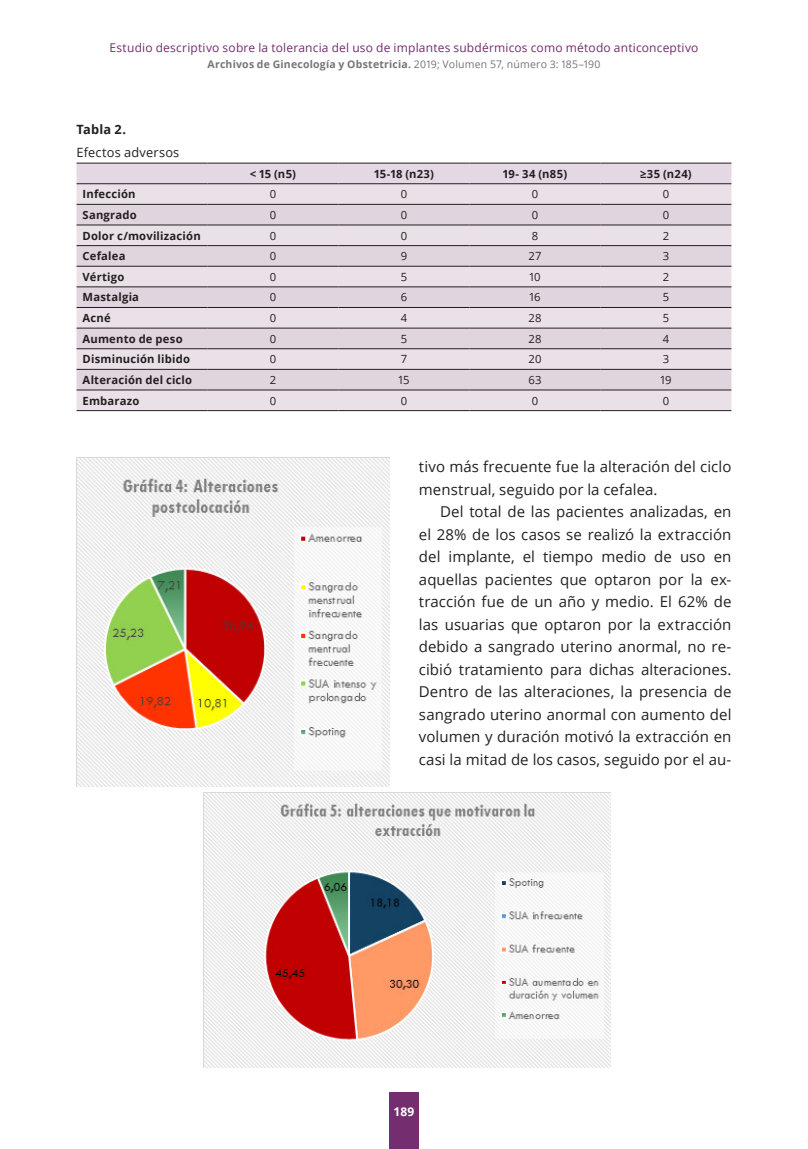
<style>
.page{position:relative;width:808px;height:1149px;background:#fff}
.page>*{position:absolute;margin:0;border:0;box-sizing:border-box;transform-origin:0 0}
.t1{font:15px/22.5px "Open Sans";letter-spacing:.005em;color:#231f20}
.Figuras_tit{font:12.75px "Open Sans";letter-spacing:.015em;color:#231f20}
.Figuras_tit-2{font:700 12.75px "Open Sans";letter-spacing:.01em;color:#231f20}
.t2{font:12px "Open Sans";letter-spacing:.015em;color:#742d6e}
.t3{font:700 12px "Open Sans";color:#fff}
.Figura_texto{font:700 11.25px "Open Sans";letter-spacing:.015em;color:#231f20}
.Figura_texto-2{font:11.25px "Open Sans";letter-spacing:.015em;color:#231f20}
.t4{font:700 10.5px "Open Sans";letter-spacing:.02em;color:#757679}
.s1{font-weight:400}
</style>
<div class="page">
<div style="left:389px;top:1092px;width:30px;height:56px;background:#742d6e"></div>
<div style="left:77px;top:164px;width:654px;height:19px;background:#e4d8e4"></div>
<svg style="left:77px;top:184px;width:654px;height:226px;background:#e5dce3"></svg>
<svg style="left:77px;top:205px;width:654px;height:184px;background:#e2d7e0"></svg>
<hr style="left:77px;top:163px;width:130px;height:1px;background:#231f20">
<hr style="left:207px;top:163px;width:131px;height:1px;background:#231f20">
<hr style="left:338px;top:163px;width:131px;height:1px;background:#231f20">
<hr style="left:469px;top:163px;width:131px;height:1px;background:#231f20">
<hr style="left:600px;top:163px;width:131px;height:1px;background:#231f20">
<hr style="left:77px;top:183px;width:130px;height:1px;background:#231f20">
<hr style="left:207px;top:183px;width:131px;height:1px;background:#231f20">
<hr style="left:338px;top:183px;width:131px;height:1px;background:#231f20">
<hr style="left:469px;top:183px;width:131px;height:1px;background:#231f20">
<hr style="left:600px;top:183px;width:131px;height:1px;background:#231f20">
<hr style="left:77px;top:204px;width:130px;height:1px;background:#231f20">
<hr style="left:207px;top:204px;width:131px;height:1px;background:#231f20">
<hr style="left:338px;top:204px;width:131px;height:1px;background:#231f20">
<hr style="left:469px;top:204px;width:131px;height:1px;background:#231f20">
<hr style="left:600px;top:204px;width:131px;height:1px;background:#231f20">
<hr style="left:77px;top:225px;width:130px;height:1px;background:#231f20">
<hr style="left:207px;top:225px;width:131px;height:1px;background:#231f20">
<hr style="left:338px;top:225px;width:131px;height:1px;background:#231f20">
<hr style="left:469px;top:225px;width:131px;height:1px;background:#231f20">
<hr style="left:600px;top:225px;width:131px;height:1px;background:#231f20">
<hr style="left:77px;top:245px;width:130px;height:1px;background:#231f20">
<hr style="left:207px;top:245px;width:131px;height:1px;background:#231f20">
<hr style="left:338px;top:245px;width:131px;height:1px;background:#231f20">
<hr style="left:469px;top:245px;width:131px;height:1px;background:#231f20">
<hr style="left:600px;top:245px;width:131px;height:1px;background:#231f20">
<hr style="left:77px;top:266px;width:130px;height:1px;background:#231f20">
<hr style="left:207px;top:266px;width:131px;height:1px;background:#231f20">
<hr style="left:338px;top:266px;width:131px;height:1px;background:#231f20">
<hr style="left:469px;top:266px;width:131px;height:1px;background:#231f20">
<hr style="left:600px;top:266px;width:131px;height:1px;background:#231f20">
<hr style="left:77px;top:286px;width:130px;height:1px;background:#231f20">
<hr style="left:207px;top:286px;width:131px;height:1px;background:#231f20">
<hr style="left:338px;top:286px;width:131px;height:1px;background:#231f20">
<hr style="left:469px;top:286px;width:131px;height:1px;background:#231f20">
<hr style="left:600px;top:286px;width:131px;height:1px;background:#231f20">
<hr style="left:77px;top:307px;width:130px;height:1px;background:#231f20">
<hr style="left:207px;top:307px;width:131px;height:1px;background:#231f20">
<hr style="left:338px;top:307px;width:131px;height:1px;background:#231f20">
<hr style="left:469px;top:307px;width:131px;height:1px;background:#231f20">
<hr style="left:600px;top:307px;width:131px;height:1px;background:#231f20">
<hr style="left:77px;top:328px;width:130px;height:1px;background:#231f20">
<hr style="left:207px;top:328px;width:131px;height:1px;background:#231f20">
<hr style="left:338px;top:328px;width:131px;height:1px;background:#231f20">
<hr style="left:469px;top:328px;width:131px;height:1px;background:#231f20">
<hr style="left:600px;top:328px;width:131px;height:1px;background:#231f20">
<hr style="left:77px;top:348px;width:130px;height:1px;background:#231f20">
<hr style="left:207px;top:348px;width:131px;height:1px;background:#231f20">
<hr style="left:338px;top:348px;width:131px;height:1px;background:#231f20">
<hr style="left:469px;top:348px;width:131px;height:1px;background:#231f20">
<hr style="left:600px;top:348px;width:131px;height:1px;background:#231f20">
<hr style="left:77px;top:369px;width:130px;height:1px;background:#231f20">
<hr style="left:207px;top:369px;width:131px;height:1px;background:#231f20">
<hr style="left:338px;top:369px;width:131px;height:1px;background:#231f20">
<hr style="left:469px;top:369px;width:131px;height:1px;background:#231f20">
<hr style="left:600px;top:369px;width:131px;height:1px;background:#231f20">
<hr style="left:77px;top:389px;width:130px;height:1px;background:#231f20">
<hr style="left:207px;top:389px;width:131px;height:1px;background:#231f20">
<hr style="left:338px;top:389px;width:131px;height:1px;background:#231f20">
<hr style="left:469px;top:389px;width:131px;height:1px;background:#231f20">
<hr style="left:600px;top:389px;width:131px;height:1px;background:#231f20">
<hr style="left:77px;top:410px;width:130px;height:1px;background:#231f20">
<hr style="left:207px;top:410px;width:131px;height:1px;background:#231f20">
<hr style="left:338px;top:410px;width:131px;height:1px;background:#231f20">
<hr style="left:469px;top:410px;width:131px;height:1px;background:#231f20">
<hr style="left:600px;top:410px;width:131px;height:1px;background:#231f20">
<img style="left:77px;top:457px;width:313px;height:329px">
<img style="left:203px;top:792px;width:408px;height:275px">
<p class="t2" style="left:110px;top:39px;width:590px">Estudio descriptivo sobre la tolerancia del uso de implantes subdérmicos como método anticonceptivo</p>
<p class="t4" style="left:207px;top:56px;width:395px">Archivos de Ginecología y Obstetricia. <span class="s1">2019; Volumen 57, número 3: 185–190</span></p>
<p class="Figuras_tit-2" style="left:77px;top:121px;width:51px">Tabla 2.</p>
<p class="Figuras_tit" style="left:77px;top:143px;width:104px">Efectos adversos</p>
<p class="Figura_texto" style="left:250px;top:166px;width:48px">&lt; 15 (n5)</p>
<p class="Figura_texto" style="left:374px;top:166px;width:61px">15-18 (n23)</p>
<p class="Figura_texto" style="left:503px;top:166px;width:66px">19- 34 (n85)</p>
<p class="Figura_texto" style="left:640px;top:166px;width:53px">≥35 (n24)</p>
<p class="Figura_texto" style="left:83px;top:186px;width:55px">Infección</p>
<p class="Figura_texto-2" style="left:270px;top:186px;width:8px">0</p>
<p class="Figura_texto-2" style="left:401px;top:186px;width:8px">0</p>
<p class="Figura_texto-2" style="left:532px;top:186px;width:8px">0</p>
<p class="Figura_texto-2" style="left:663px;top:186px;width:8px">0</p>
<p class="Figura_texto" style="left:83px;top:207px;width:56px">Sangrado</p>
<p class="Figura_texto-2" style="left:270px;top:207px;width:8px">0</p>
<p class="Figura_texto-2" style="left:401px;top:207px;width:8px">0</p>
<p class="Figura_texto-2" style="left:532px;top:207px;width:8px">0</p>
<p class="Figura_texto-2" style="left:663px;top:207px;width:8px">0</p>
<p class="Figura_texto" style="left:83px;top:227px;width:120px">Dolor c/movilización</p>
<p class="Figura_texto-2" style="left:270px;top:228px;width:8px">0</p>
<p class="Figura_texto-2" style="left:401px;top:228px;width:8px">0</p>
<p class="Figura_texto-2" style="left:532px;top:228px;width:8px">8</p>
<p class="Figura_texto-2" style="left:663px;top:228px;width:8px">2</p>
<p class="Figura_texto" style="left:83px;top:248px;width:44px">Cefalea</p>
<p class="Figura_texto-2" style="left:270px;top:248px;width:8px">0</p>
<p class="Figura_texto-2" style="left:401px;top:248px;width:8px">9</p>
<p class="Figura_texto-2" style="left:528px;top:248px;width:14px">27</p>
<p class="Figura_texto-2" style="left:663px;top:248px;width:8px">3</p>
<p class="Figura_texto" style="left:83px;top:269px;width:43px">Vértigo</p>
<p class="Figura_texto-2" style="left:270px;top:269px;width:8px">0</p>
<p class="Figura_texto-2" style="left:401px;top:269px;width:8px">5</p>
<p class="Figura_texto-2" style="left:529px;top:269px;width:13px">10</p>
<p class="Figura_texto-2" style="left:663px;top:269px;width:8px">2</p>
<p class="Figura_texto" style="left:83px;top:289px;width:58px">Mastalgia</p>
<p class="Figura_texto-2" style="left:270px;top:289px;width:8px">0</p>
<p class="Figura_texto-2" style="left:401px;top:289px;width:8px">6</p>
<p class="Figura_texto-2" style="left:529px;top:289px;width:13px">16</p>
<p class="Figura_texto-2" style="left:663px;top:289px;width:8px">5</p>
<p class="Figura_texto" style="left:83px;top:310px;width:30px">Acné</p>
<p class="Figura_texto-2" style="left:270px;top:310px;width:8px">0</p>
<p class="Figura_texto-2" style="left:401px;top:310px;width:8px">4</p>
<p class="Figura_texto-2" style="left:528px;top:310px;width:15px">28</p>
<p class="Figura_texto-2" style="left:663px;top:310px;width:8px">5</p>
<p class="Figura_texto" style="left:83px;top:330px;width:102px">Aumento de peso</p>
<p class="Figura_texto-2" style="left:270px;top:331px;width:8px">0</p>
<p class="Figura_texto-2" style="left:401px;top:331px;width:8px">5</p>
<p class="Figura_texto-2" style="left:528px;top:331px;width:15px">28</p>
<p class="Figura_texto-2" style="left:663px;top:331px;width:8px">4</p>
<p class="Figura_texto" style="left:83px;top:351px;width:109px">Disminución libido</p>
<p class="Figura_texto-2" style="left:270px;top:351px;width:8px">0</p>
<p class="Figura_texto-2" style="left:401px;top:351px;width:8px">7</p>
<p class="Figura_texto-2" style="left:528px;top:351px;width:15px">20</p>
<p class="Figura_texto-2" style="left:663px;top:351px;width:8px">3</p>
<p class="Figura_texto" style="left:83px;top:372px;width:111px">Alteración del ciclo</p>
<p class="Figura_texto-2" style="left:270px;top:372px;width:8px">2</p>
<p class="Figura_texto-2" style="left:398px;top:372px;width:13px">15</p>
<p class="Figura_texto-2" style="left:528px;top:372px;width:15px">63</p>
<p class="Figura_texto-2" style="left:660px;top:372px;width:13px">19</p>
<p class="Figura_texto" style="left:83px;top:392px;width:58px">Embarazo</p>
<p class="Figura_texto-2" style="left:270px;top:392px;width:8px">0</p>
<p class="Figura_texto-2" style="left:401px;top:392px;width:8px">0</p>
<p class="Figura_texto-2" style="left:532px;top:392px;width:8px">0</p>
<p class="Figura_texto-2" style="left:663px;top:392px;width:8px">0</p>
<p class="t1" style="left:419px;top:455px;width:314px">tivo más frecuente fue la alteración del ciclo menstrual, seguido por la cefalea.</p>
<p class="t1" style="left:419px;top:500px;width:314px;text-align:justify;text-indent:21px">Del total de las pacientes analizadas, en el 28% de los casos se realizó la extracción del implante, el tiempo medio de uso en aquellas pacientes que optaron por la ex&shy;tracción fue de un año y medio. El 62% de las usuarias que optaron por la extracción debido a sangrado uterino anormal, no re&shy;cibió tratamiento para dichas alteraciones.<br>Dentro de las alteraciones, la presencia de sangrado uterino anormal con aumento del volumen y duración motivó la extracción en casi la mitad de los casos, seguido por el au-</p>
<p class="t3" style="left:393px;top:1102px;width:22px">189</p>
</div>
